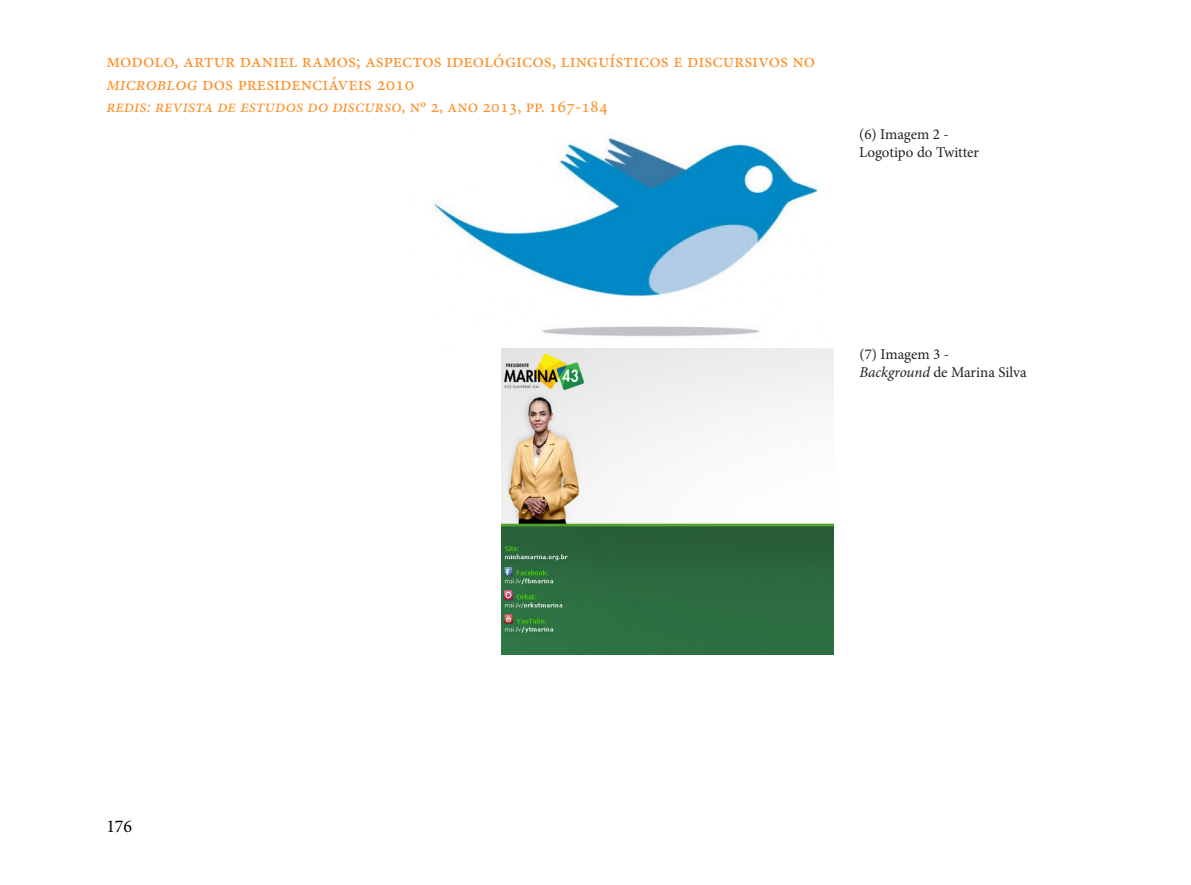
<style>
.page{position:relative;width:1191px;height:885px;background:#fff}
.page>*{position:absolute;margin:0;border:0;box-sizing:border-box;transform-origin:0 0}
.t1{font:19.5px/22.5px "Minion Pro";color:#fd912b}
.t2{font:italic 18px "Minion Pro";color:#fd912b}
.t3{font:18px "Minion Pro";color:#000}
.Footnote_text{font:15px "Minion Pro";letter-spacing:-.015em;color:#231f20}
.s1{font-style:italic}
.s2{font-style:normal}
</style>
<div class="page">
<img style="left:433px;top:138px;width:386px;height:199px">
<img style="left:501px;top:348px;width:332px;height:306px">
<p class="t1" style="left:106px;top:50px;width:710px">modolo, artur daniel ramos; aspectos ideológicos, linguísticos e discursivos no <span class="s1">microblog</span> dos presidenciáveis 2010</p>
<p class="t2" style="left:106px;top:94px;width:503px">redis: revista de estudos do discurso<span class="s2">, nº 2, ano 2013, pp. 167-184</span></p>
<p class="Footnote_text" style="left:859px;top:124px;width:91px">(6) Imagem 2 -</p>
<p class="Footnote_text" style="left:859px;top:142px;width:121px">Logotipo do Twitter</p>
<p class="Footnote_text" style="left:859px;top:344px;width:91px">(7) Imagem 3 -</p>
<p class="Footnote_text" style="left:859px;top:362px;width:169px"><span class="s1">Background</span> de Marina Silva</p>
<p class="t3" style="left:106px;top:814px;width:27px">176</p>
</div>
